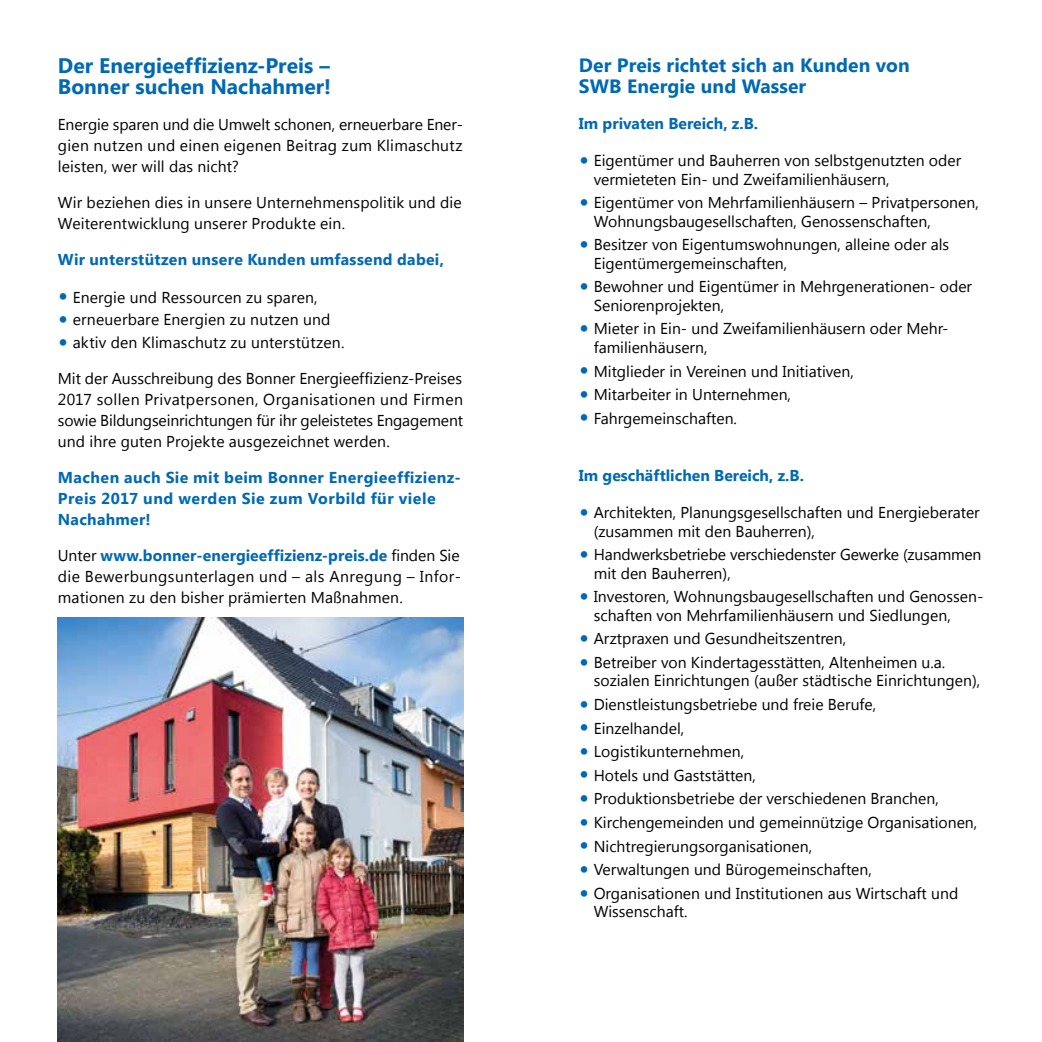
<style>
.page{position:relative;width:1042px;height:1042px;background:#fff}
.page>*{position:absolute;margin:0;border:0;box-sizing:border-box;transform-origin:0 0}
.t1{font:700 21px/21px "Segoe UI";letter-spacing:.005em;color:#0069b4}
.t2{font:700 19.25px/21px "Segoe UI";letter-spacing:.005em;color:#0069b4}
.t3{font:15.75px/18.4px "Segoe UI";color:#000}
.t4{font:700 15.75px/21px "Segoe UI";letter-spacing:.025em;color:#0069b4}
.t5{font:700 15.75px "Segoe UI";color:#0069b4}
.s1{font-size:26.25px;color:#0069b4}
.s2{font-weight:700;color:#0069b4}
</style>
<div class="page">
<img style="left:58px;top:618px;width:405px;height:424px">
<h1 class="t1" style="left:58px;top:54px;width:274px">Der Energieeffizienz-Preis –<br>Bonner suchen Nachahmer!</h1>
<p class="t3" style="left:58px;top:113px;width:407px;line-height:21px;text-align:justify">Energie sparen und die Umwelt schonen, erneuerbare Ener&shy;gien nutzen und einen eigenen Beitrag zum Klimaschutz leisten, wer will das nicht?</p>
<p class="t3" style="left:58px;top:191px;width:405px;line-height:21px">Wir beziehen dies in unsere Unternehmenspolitik und die<br>Weiterentwicklung unserer Produkte ein.</p>
<p class="t4" style="left:58px;top:248px;width:388px">Wir unterstützen unsere Kunden umfassend dabei,</p>
<p class="t3" style="left:58px;top:287px;width:261px"><span class="s1">•</span> Energie und Ressourcen zu sparen,</p>
<p class="t3" style="left:58px;top:310px;width:274px"><span class="s1">•</span> erneuerbare Energien zu nutzen und</p>
<p class="t3" style="left:58px;top:332px;width:288px"><span class="s1">•</span> aktiv den Klimaschutz zu unterstützen.</p>
<p class="t3" style="left:58px;top:367px;width:407px;line-height:21px;text-align:justify">Mit der Ausschreibung des Bonner Energieeffizienz-Preises 2017 sollen Privatpersonen, Organisationen und Firmen sowie Bildungseinrichtungen für ihr geleistetes Engagement und ihre guten Projekte ausgezeichnet werden.</p>
<p class="t4" style="left:58px;top:466px;width:404px">Machen auch Sie mit beim Bonner Energieeffizienz-<br>Preis 2017 und werden Sie zum Vorbild für viele<br>Nachahmer!</p>
<p class="t3" style="left:58px;top:544px;width:405px;line-height:21px;text-align:justify">Unter <span class="s2">www.bonner-energieeffizienz-preis.de</span> finden Sie die Bewerbungsunterlagen und – als Anregung – Infor&shy;mationen zu den bisher prämierten Maßnahmen.</p>
<p class="t2" style="left:579px;top:54px;width:332px">Der Preis richtet sich an Kunden von<br>SWB Energie und Wasser</p>
<p class="t5" style="left:579px;top:112px;width:181px">Im privaten Bereich, z.B.</p>
<p class="t3" style="left:594px;top:151px;width:369px;text-indent:-15px"><span class="s1">•</span> Eigentümer und Bauherren von selbstgenutzten oder vermieteten Ein- und Zweifamilienhäusern,</p>
<p class="t3" style="left:594px;top:193px;width:386px;text-indent:-15px"><span class="s1">•</span> Eigentümer von Mehrfamilienhäusern – Privatpersonen,<br>Wohnungsbaugesellschaften, Genossenschaften,</p>
<p class="t3" style="left:594px;top:235px;width:357px;text-indent:-15px"><span class="s1">•</span> Besitzer von Eigentumswohnungen, alleine oder als<br>Eigentümergemeinschaften,</p>
<p class="t3" style="left:594px;top:277px;width:380px;text-indent:-15px"><span class="s1">•</span> Bewohner und Eigentümer in Mehrgenerationen- oder<br>Seniorenprojekten,</p>
<p class="t3" style="left:594px;top:319px;width:356px;text-indent:-15px"><span class="s1">•</span> Mieter in Ein- und Zweifamilienhäusern oder Mehr&shy;familienhäusern,</p>
<p class="t3" style="left:579px;top:361px;width:276px"><span class="s1">•</span> Mitglieder in Vereinen und Initiativen,</p>
<p class="t3" style="left:579px;top:385px;width:214px"><span class="s1">•</span> Mitarbeiter in Unternehmen,</p>
<p class="t3" style="left:579px;top:408px;width:160px"><span class="s1">•</span> Fahrgemeinschaften.</p>
<p class="t5" style="left:579px;top:464px;width:226px">Im geschäftlichen Bereich, z.B.</p>
<p class="t3" style="left:594px;top:503px;width:387px;text-indent:-15px"><span class="s1">•</span> Architekten, Planungsgesellschaften und Energieberater (zusammen mit den Bauherren),</p>
<p class="t3" style="left:594px;top:545px;width:389px;text-indent:-15px"><span class="s1">•</span> Handwerksbetriebe verschiedenster Gewerke (zusammen mit den Bauherren),</p>
<p class="t3" style="left:594px;top:587px;width:391px;text-indent:-15px"><span class="s1">•</span> Investoren, Wohnungsbaugesellschaften und Genossen&shy;schaften von Mehrfamilienhäusern und Siedlungen,</p>
<p class="t3" style="left:579px;top:629px;width:269px"><span class="s1">•</span> Arztpraxen und Gesundheitszentren,</p>
<p class="t3" style="left:594px;top:652px;width:388px;text-indent:-15px"><span class="s1">•</span> Betreiber von Kindertagesstätten, Altenheimen u.a. sozialen Einrichtungen (außer städtische Einrichtungen),</p>
<p class="t3" style="left:579px;top:694px;width:299px"><span class="s1">•</span> Dienstleistungsbetriebe und freie Berufe,</p>
<p class="t3" style="left:579px;top:718px;width:107px"><span class="s1">•</span> Einzelhandel,</p>
<p class="t3" style="left:579px;top:742px;width:167px"><span class="s1">•</span> Logistikunternehmen,</p>
<p class="t3" style="left:579px;top:765px;width:178px"><span class="s1">•</span> Hotels und Gaststätten,</p>
<p class="t3" style="left:579px;top:789px;width:361px"><span class="s1">•</span> Produktionsbetriebe der verschiedenen Branchen,</p>
<p class="t3" style="left:579px;top:812px;width:400px"><span class="s1">•</span> Kirchengemeinden und gemeinnützige Organisationen,</p>
<p class="t3" style="left:579px;top:836px;width:235px"><span class="s1">•</span> Nichtregierungsorganisationen,</p>
<p class="t3" style="left:579px;top:860px;width:294px"><span class="s1">•</span> Verwaltungen und Bürogemeinschaften,</p>
<p class="t3" style="left:594px;top:883px;width:366px;text-indent:-15px"><span class="s1">•</span> Organisationen und Institutionen aus Wirtschaft und<br>Wissenschaft.</p>
</div>
